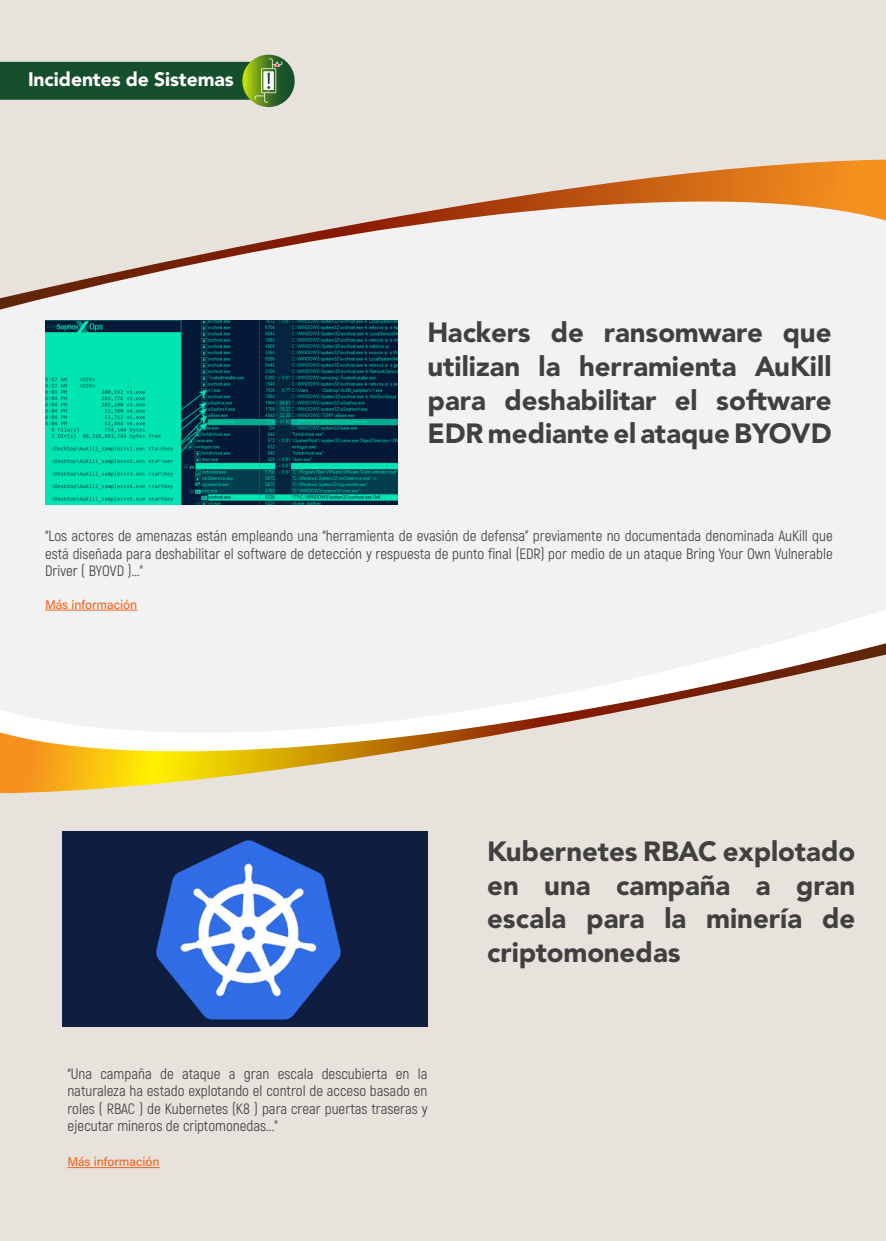
<style>
.page{position:relative;width:886px;height:1241px;background:#fff}
.page>*{position:absolute;margin:0;border:0;box-sizing:border-box;transform-origin:0 0}
.t1{font:37.5px/33.8px "Bahij Sultan Nahia";color:#404040;text-align:justify}
.t2{font:26.25px "Bahij Sultan Nahia";color:#fff}
.t3{font:15px/17.5px "Akrobat";color:#404040;text-align:justify}
.t4{font:12.5px "Acumin Variable Concept";color:#f26621}
</style>
<div class="page">
<div style="left:0;top:309px;width:886px;height:254px;background:#f2f2f2"></div>
<div style="left:468px;top:811px;width:418px;height:429px;background:#e8e2dd"></div>
<div style="left:0;top:0;width:886px;height:160px;background:#e8e2dd"></div>
<div style="left:0;top:811px;width:468px;height:429px;background:#e8e2dd"></div>
<hr style="left:67px;top:1166px;width:93px;height:1px;background:#f26621">
<svg style="left:0;top:55px;width:298px;height:55px;background:#5f8363"></svg>
<svg style="left:0;top:160px;width:886px;height:149px"></svg>
<svg style="left:0;top:563px;width:886px;height:248px;fill:#f2f2f2"></svg>
<svg style="left:0;top:643px;width:886px;height:150px"></svg>
<img style="left:45px;top:320px;width:352px;height:184px">
<img style="left:63px;top:831px;width:364px;height:195px">
<p class="t2" style="left:28px;top:62px;width:207px">Incidentes de Sistemas</p>
<p class="t1" style="left:427px;top:316px;width:405px">Hackers de ransomware que utilizan la herramienta AuKill para deshabilitar el software EDR mediante el ataque BYOVD</p>
<p class="t3" style="left:45px;top:527px;width:789px">“Los actores de amenazas están empleando una “herramienta de evasión de defensa” previamente no documentada denominada AuKill que está diseñada para deshabilitar el software de detección y respuesta de punto final (EDR) por medio de un ataque Bring Your Own Vulnerable Driver ( BYOVD )...”</p>
<p class="t4" style="left:45px;top:595px;width:94px">Más información</p>
<p class="t3" style="left:67px;top:1064px;width:362px">“Una campaña de ataque a gran escala descubierta en la naturaleza ha estado explotando el control de acceso basado en roles ( RBAC ) de Kubernetes (K8 ) para crear puertas traseras y ejecutar mineros de criptomonedas...”</p>
<p class="t4" style="left:67px;top:1153px;width:94px">Más información</p>
<p class="t1" style="left:487px;top:834px;width:370px">Kubernetes RBAC explotado en una campaña a gran escala para la minería de criptomonedas</p>
</div>
